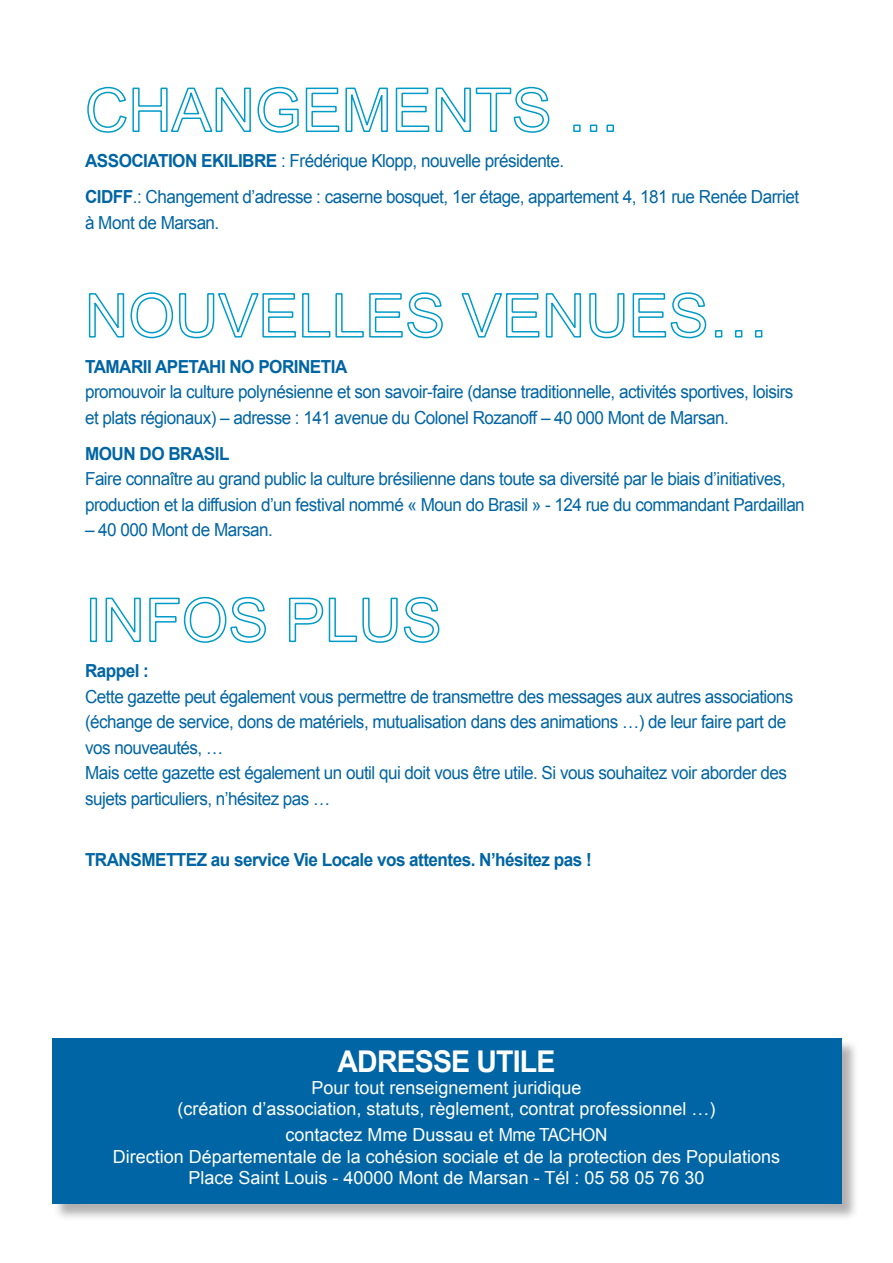
<style>
.page{position:relative;width:893px;height:1263px;background:#fff}
.page>*{position:absolute;margin:0;border:0;box-sizing:border-box;transform-origin:0 0}
.t1{font:700 30px "Arial";letter-spacing:-.03em;color:#fff;scale:.95 1}
.t2{font:18px/25.5px "Arial";letter-spacing:-.03em;color:#0065a4;scale:.95 1}
.t3{font:18px/21.6px "Arial";color:#fff;text-align:center}
.t4{font:700 18px "Arial";letter-spacing:-.03em;color:#0065a4;scale:.95 1}
.s1{font-weight:700}
</style>
<div class="page">
<div style="left:53px;top:1039px;width:806px;height:182px;background:#231f20;opacity:.35"></div>
<div style="left:52px;top:1038px;width:790px;height:166px;background:#0065a4"></div>
<svg style="left:87px;top:86px;width:212px;height:47px"></svg>
<svg style="left:305px;top:87px;width:83px;height:45px"></svg>
<svg style="left:395px;top:86px;width:155px;height:47px"></svg>
<div style="left:573px;top:125px;width:8px;height:7px;border:2px solid #009bc8"></div>
<div style="left:590px;top:125px;width:7px;height:7px;border:2px solid #009bc8"></div>
<div style="left:606px;top:125px;width:8px;height:7px;border:2px solid #009bc8"></div>
<svg style="left:88px;top:292px;width:355px;height:47px"></svg>
<svg style="left:461px;top:293px;width:121px;height:45px"></svg>
<svg style="left:589px;top:293px;width:36px;height:46px"></svg>
<svg style="left:632px;top:292px;width:75px;height:47px"></svg>
<svg style="left:714px;top:330px;width:49px;height:8px"></svg>
<div style="left:90px;top:598px;width:7px;height:44px;border:2px solid #009bc8"></div>
<svg style="left:105px;top:597px;width:36px;height:46px"></svg>
<svg style="left:149px;top:596px;width:117px;height:47px"></svg>
<svg style="left:288px;top:596px;width:152px;height:47px"></svg>
<p class="t2" style="left:85px;top:143px;width:753px;line-height:36px"><span class="s1">Association Ekilibre</span> : Frédérique Klopp, nouvelle présidente.<br><span class="s1">CI DFF</span>.: Changement d’adresse : caserne bosquet, 1er étage, appartement 4, 181 rue Renée Darriet</p>
<p class="t2" style="left:85px;top:210px;width:143px">à Mont de Marsan.</p>
<p class="t4" style="left:85px;top:354px;width:206px">TAMARII APETAHI NO PORIN</p>
<p class="t4" style="left:310px;top:354px;width:41px">ETIA</p>
<p class="t2" style="left:85px;top:379px;width:747px">promouvoir la culture polynésienne et son savoir-faire (danse traditionnelle, activités sportives, loisirs et plats régionaux) – adresse : 141 avenue du Colonel Rozanoff – 40 000 Mont de Marsan.</p>
<p class="t4" style="left:85px;top:441px;width:153px">MOUN DO BRASIL</p>
<p class="t2" style="left:85px;top:466px;width:759px">Faire connaître au grand public la culture brésilienne dans toute sa diversité par le biais d’initiatives, production et la diffusion d’un festival nommé « Moun do Brasil » - 124 rue du commandant Pardaillan</p>
<p class="t2" style="left:85px;top:517px;width:199px">– 40 000 Mont de Marsan.</p>
<p class="t4" style="left:85px;top:659px;width:69px">Rappel :</p>
<p class="t2" style="left:85px;top:684px;width:747px">Cette gazette peut également vous permettre de transmettre des messages aux autres associations (échange de service, dons de matériels, mutualisation dans des animations …) de leur faire part de vos nouveautés, …<br>Mais cette gazette est également un outil qui doit vous être utile. Si vous souhaitez voir aborder des sujets particuliers, n’hésitez pas …</p>
<p class="t4" style="left:85px;top:848px;width:535px">TRANSMETTEZ au service Vie Locale vos attentes. N’hésitez pas !</p>
<h1 class="t1" style="left:338px;top:1042px;width:231px">ADRESSE UTI LE</h1>
<p class="t3" style="left:177px;top:1077px;width:540px">Pour tout renseignement juridique<br>(création d’association, statuts, règlement, contrat professionnel …)</p>
<p class="t3" style="left:113px;top:1124px;width:669px">contactez Mme Dussau et Mme TACHON<br>Direction Départementale de la cohésion sociale et de la protection des Populations<br>Place Saint Louis - 40000 Mont de Marsan - Tél : 05 58 05 76 30</p>
</div>
